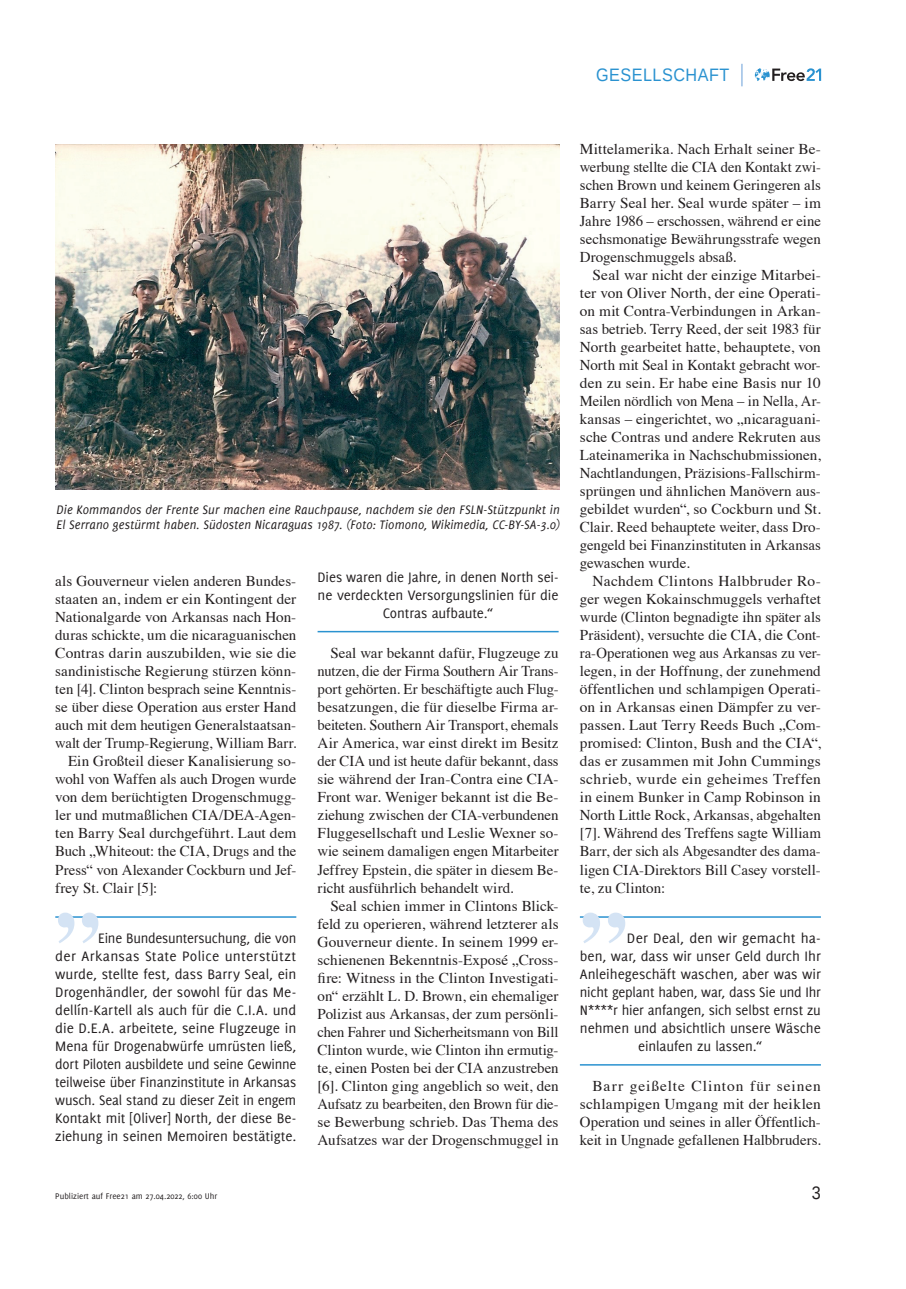
<style>
.page{position:relative;width:906px;height:1289px;background:#fff}
.page>*{position:absolute;margin:0;border:0;box-sizing:border-box;transform-origin:0 0}
.t1{font:700 91.5px "Times";color:#d4e3f4}
.t2{font:18px "Liberation Sans";letter-spacing:.03em;color:#2a92d0;scale:.9 1}
.t3{font:18px "Liberation Sans";color:#231f20;scale:.9 1}
.t4{font:15px/18px "Times";color:#231f20;text-align:justify}
.t5{font:15px/18px "Delicious";letter-spacing:-.005em;color:#231f20;text-align:justify}
.t6{font:italic 13.5px/15px "Delicious";letter-spacing:.01em;color:#231f20}
.t7{font:9px "Delicious";color:#231f20}
</style>
<div class="page">
<svg style="left:755px;top:68px;width:66px;height:13px"></svg>
<svg style="left:741px;top:64px;width:1px;height:22px"></svg>
<hr style="left:55px;top:916px;width:241px;height:1px;background:#2a92d0">
<hr style="left:317px;top:631px;width:241px;height:1px;background:#2a92d0">
<hr style="left:580px;top:916px;width:241px;height:1px;background:#2a92d0">
<hr style="left:580px;top:1064px;width:241px;height:1px;background:#2a92d0">
<img style="left:55px;top:144px;width:505px;height:345px">
<p class="t2" style="left:596px;top:63px;width:149px">GESELLSCHAFT</p>
<p class="t6" style="left:57px;top:502px;width:505px">Die Kommandos der Frente Sur machen eine Rauchpause, nachdem sie den FSLN-Stützpunkt in<br>El Serrano gestürmt haben. Südosten Nicaraguas 1987. (Foto: Tiomono, Wikimedia, CC-BY-SA-3.0)</p>
<p class="t4" style="left:55px;top:571px;width:242px">als Gouverneur vielen anderen Bundes-</p>
<p class="t4" style="left:55px;top:589px;width:242px">staaten an, indem er ein Kontingent der</p>
<p class="t4" style="left:55px;top:607px;width:242px">Nationalgarde von Arkansas nach Hon-</p>
<p class="t4" style="left:55px;top:625px;width:242px">duras schickte, um die nicaraguanischen</p>
<p class="t4" style="left:55px;top:643px;width:242px">Contras darin auszubilden, wie sie die</p>
<p class="t4" style="left:55px;top:661px;width:242px">sandinistische Regierung stürzen könn-</p>
<p class="t4" style="left:55px;top:679px;width:242px">ten [4]. Clinton besprach seine Kenntnis-</p>
<p class="t4" style="left:55px;top:697px;width:242px">se über diese Operation aus erster Hand</p>
<p class="t4" style="left:55px;top:715px;width:242px">auch mit dem heutigen Generalstaatsan-</p>
<p class="t4" style="left:55px;top:733px;width:242px">walt der Trump-Regierung, William Barr.</p>
<p class="t4" style="left:68px;top:751px;width:230px">Ein Großteil dieser Kanalisierung so-</p>
<p class="t4" style="left:55px;top:769px;width:242px">wohl von Waffen als auch Drogen wurde</p>
<p class="t4" style="left:55px;top:787px;width:242px">von dem berüchtigten Drogenschmugg-</p>
<p class="t4" style="left:55px;top:805px;width:242px">ler und mutmaßlichen CIA/DEA-Agen-</p>
<p class="t4" style="left:55px;top:823px;width:242px">ten Barry Seal durchgeführt. Laut dem</p>
<p class="t4" style="left:55px;top:841px;width:242px">Buch „Whiteout: the CIA, Drugs and the</p>
<p class="t4" style="left:55px;top:859px;width:242px">Press“ von Alexander Cockburn und Jef-</p>
<p class="t4" style="left:55px;top:877px;width:103px">frey St. Clair [5]:</p>
<h1 class="t1" style="left:55px;top:808px;width:46px">„</h1>
<p class="t5" style="left:55px;top:929px;width:243px;text-indent:43px">Eine Bundesuntersuchung, die von der Arkansas State Police unterstützt wurde, stellte fest, dass Barry Seal, ein Drogenhändler, der sowohl für das Me&shy;dellín-Kartell als auch für die C.I.A. und die D.E.A. arbeitete, seine Flugzeuge in Mena für Drogenabwürfe umrüsten ließ, dort Piloten ausbildete und seine Gewinne teilweise über Finanzinstitute in Arkansas wusch. Seal stand zu dieser Zeit in engem Kontakt mit [Oliver] North, der diese Be&shy;ziehung in seinen Memoiren bestätigte.</p>
<p class="t5" style="left:317px;top:568px;width:242px;text-align:center">Dies waren die Jahre, in denen North sei&shy;ne verdeckten Versorgungslinien für die<br>Contras aufbaute.“</p>
<p class="t4" style="left:317px;top:643px;width:242px;text-indent:13px">Seal war bekannt dafür, Flugzeuge zu nutzen, die der Firma Southern Air Trans&shy;port gehörten. Er beschäftigte auch Flug&shy;besatzungen, die für dieselbe Firma ar&shy;beiteten. Southern Air Transport, ehemals Air America, war einst direkt im Besitz der CIA und ist heute dafür bekannt, dass sie während der Iran-Contra eine CIA-Front war. Weniger bekannt ist die Be&shy;ziehung zwischen der CIA-verbundenen Fluggesellschaft und Leslie Wexner so&shy;wie seinem damaligen engen Mitarbeiter Jeffrey Epstein, die später in diesem Be&shy;richt ausführlich behandelt wird.</p>
<p class="t4" style="left:317px;top:895px;width:242px;text-indent:13px">Seal schien immer in Clintons Blick&shy;feld zu operieren, während letzterer als Gouverneur diente. In seinem 1999 er&shy;schienenen Bekenntnis-Exposé „Cross&shy;fire: Witness in the Clinton Investigati&shy;on“ erzählt L. D. Brown, ein ehemaliger Polizist aus Arkansas, der zum persönli&shy;chen Fahrer und Sicherheitsmann von Bill Clinton wurde, wie Clinton ihn ermutig&shy;te, einen Posten bei der CIA anzustreben [6]. Clinton ging angeblich so weit, den Aufsatz zu bearbeiten, den Brown für die&shy;se Bewerbung schrieb. Das Thema des Aufsatzes war der Drogenschmuggel in</p>
<p class="t4" style="left:580px;top:139px;width:242px">Mittelamerika. Nach Erhalt seiner Be&shy;werbung stellte die CIA den Kontakt zwi&shy;schen Brown und keinem Geringeren als Barry Seal her. Seal wurde später – im Jahre 1986 – erschossen, während er eine sechsmonatige Bewährungsstrafe wegen Drogenschmuggels absaß.</p>
<p class="t4" style="left:580px;top:265px;width:242px;text-indent:13px">Seal war nicht der einzige Mitarbei&shy;ter von Oliver North, der eine Operati&shy;on mit Contra-Verbindungen in Arkan&shy;sas betrieb. Terry Reed, der seit 1983 für North gearbeitet hatte, behauptete, von North mit Seal in Kontakt gebracht wor&shy;den zu sein. Er habe eine Basis nur 10<br>Meilen nördlich von Mena – in Nella, Ar&shy;kansas – eingerichtet, wo „nicaraguani&shy;sche Contras und andere Rekruten aus Lateinamerika in Nachschubmissionen, Nachtlandungen, Präzisions-Fallschirm&shy;sprüngen und ähnlichen Manövern aus&shy;gebildet wurden“, so Cockburn und St.<br>Clair. Reed behauptete weiter, dass Dro&shy;gengeld bei Finanzinstituten in Arkansas gewaschen wurde.</p>
<p class="t4" style="left:580px;top:571px;width:242px;text-indent:13px">Nachdem Clintons Halbbruder Ro&shy;ger wegen Kokainschmuggels verhaftet wurde (Clinton begnadigte ihn später als Präsident), versuchte die CIA, die Cont&shy;ra-Operationen weg aus Arkansas zu ver&shy;legen, in der Hoffnung, der zunehmend öffentlichen und schlampigen Operati&shy;on in Arkansas einen Dämpfer zu ver&shy;passen. Laut Terry Reeds Buch „Com&shy;promised: Clinton, Bush and the CIA“, das er zusammen mit John Cummings schrieb, wurde ein geheimes Treffen in einem Bunker in Camp Robinson in North Little Rock, Arkansas, abgehalten [7]. Während des Treffens sagte William Barr, der sich als Abgesandter des dama&shy;ligen CIA-Direktors Bill Casey vorstell&shy;te, zu Clinton:</p>
<h1 class="t1" style="left:580px;top:808px;width:49px">„</h1>
<p class="t5" style="left:627px;top:929px;width:195px">Der Deal, den wir gemacht ha-</p>
<p class="t5" style="left:580px;top:947px;width:242px">ben, war, dass wir unser Geld durch Ihr</p>
<p class="t5" style="left:580px;top:965px;width:242px">Anleihegeschäft waschen, aber was wir</p>
<p class="t5" style="left:580px;top:983px;width:242px">nicht geplant haben, war, dass Sie und Ihr</p>
<p class="t5" style="left:580px;top:1001px;width:242px">N****r hier anfangen, sich selbst ernst zu</p>
<p class="t5" style="left:580px;top:1019px;width:242px">nehmen und absichtlich unsere Wäsche</p>
<p class="t5" style="left:638px;top:1037px;width:126px">einlaufen zu lassen.“</p>
<p class="t4" style="left:580px;top:1075px;width:242px;text-indent:13px">Barr geißelte Clinton für seinen schlampigen Umgang mit der heiklen Operation und seines in aller Öffentlich&shy;keit in Ungnade gefallenen Halbbruders.</p>
<p class="t7" style="left:55px;top:1190px;width:163px">Publiziert auf Free21 am 27.04.2022, 6:00 Uhr</p>
<p class="t3" style="left:812px;top:1181px;width:12px">3</p>
</div>
